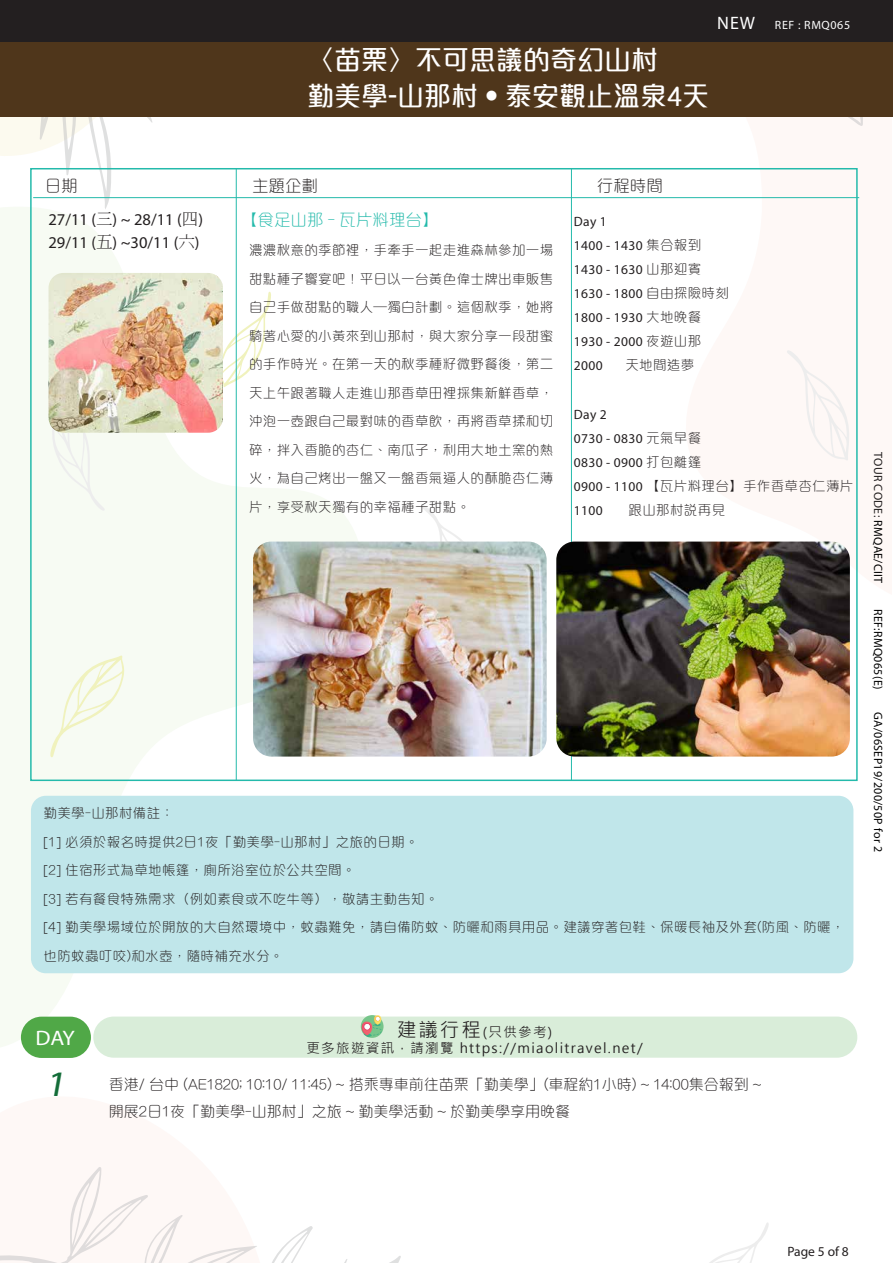
<style>
.page{position:relative;width:893px;height:1263px;background:#fff}
.page>*{position:absolute;margin:0;border:0;box-sizing:border-box;transform-origin:0 0}
.t1{font:italic 36px "Myriad Pro";color:#146d39;scale:1.1 1}
.t2{font:500 27px/36px "M Elle HK";color:#fff}
.t3{font:21px "Myriad Pro";color:#fff;scale:1.08 1}
.t4{font:16.5px/22.5px "Myriad Pro";color:#231f20}
.t5{font:300 16.5px "M Elle HK";color:#24baab}
.t6{font:300 16.5px "M Elle HK";color:#231f20}
.t7{font:300 15px/27px "M Elle HK";color:#231f20}
.t8{font:300 13.5px/28.5px "M Elle HK";letter-spacing:.025em;color:#231f20;text-align:justify}
.t9{font:13.5px/24px "Myriad Pro";letter-spacing:.025em;color:#231f20}
.t10{font:13.5px/16.2px "Microsoft Jheng Hei";letter-spacing:.1em;color:#231f20;text-align:center}
.t11{font:12px "Myriad Pro";letter-spacing:.025em;color:#000}
.t12{font:12px "Myriad Pro";letter-spacing:.05em;color:#fff}
.s1{font-size:18px}
.s2{font-family:"Adobe Ming Std";font-weight:300}
.s3{font-family:"M Elle HK";font-weight:300}
.s4{font-family:"Myriad Pro";font-weight:400}
.s5{color:#221f1f}
.s6{font-size:19.5px}
</style>
<div class="page">
<svg style="left:0;top:194px;width:372px;height:864px;fill:#f7fbf3"></svg>
<svg style="left:223px;top:292px;width:48px;height:96px"></svg>
<svg style="left:421px;top:506px;width:63px;height:36px"></svg>
<svg style="left:709px;top:1223px;width:60px;height:40px"></svg>
<svg style="left:598px;top:116px;width:293px;height:10px"></svg>
<svg style="left:0;top:1167px;width:401px;height:96px"></svg>
<svg style="left:0;top:116px;width:185px;height:94px"></svg>
<svg style="left:787px;top:350px;width:63px;height:111px"></svg>
<svg style="left:52px;top:433px;width:53px;height:78px"></svg>
<svg style="left:50px;top:655px;width:75px;height:102px"></svg>
<div style="left:31px;top:796px;width:822px;height:177px;background:#c0e6ea;border-radius:15px"></div>
<div style="left:0;top:0;width:893px;height:43px;background:#231f20"></div>
<div style="left:0;top:42px;width:893px;height:74px;background:#4f361b"></div>
<hr style="left:33px;top:197px;width:826px;height:1px;background:#24baab">
<hr style="left:236px;top:169px;width:1px;height:611px;background:#24baab">
<hr style="left:571px;top:169px;width:1px;height:611px;background:#24baab">
<img style="left:49px;top:273px;width:174px;height:160px">
<img style="left:253px;top:542px;width:294px;height:214px">
<img style="left:556px;top:542px;width:294px;height:214px">
<div style="left:93px;top:1016px;width:764px;height:42px;background:#d9edd9;border-radius:21px"></div>
<div style="left:21px;top:1017px;width:70px;height:41px;background:#50a847;border-radius:21px"></div>
<svg style="left:361px;top:1014px;width:23px;height:24px"></svg>
<h2 class="t2" style="left:307px;top:40px;width:404px">〈苗栗〉不可思議的奇幻山村<br>勤美學-山那村‧泰安觀止溫泉4天</h2>
<p class="t12" style="left:717px;top:18px;width:134px"><span class="s1">NEW</span> REF : RMQ065</p>
<p class="t6" style="left:45px;top:173px;width:34px">日期</p>
<p class="t6" style="left:252px;top:173px;width:67px">主題企劃</p>
<p class="t6" style="left:597px;top:173px;width:67px">行程時間</p>
<p class="t4" style="left:48px;top:208px;width:156px">27/11 (<span class="s2">三</span>) ~ 28/11 (<span class="s2">四</span>)<br>29/11 (<span class="s2">五</span>) ~30/11 (<span class="s2">六</span>)</p>
<p class="t5" style="left:241px;top:208px;width:199px">【食足山那 - 瓦片料理台】</p>
<p class="t9" style="left:574px;top:210px;width:156px">Day 1<br>1400 - 1430 <span class="s3">集合報到<br></span>1430 - 1630 <span class="s3">山那迎賓<br></span>1630 - 1800 <span class="s3">自由探險時刻<br></span>1800 - 1930 <span class="s3">大地晚餐<br></span>1930 - 2000 <span class="s3">夜遊山那<br></span>2000</p>
<p class="t8" style="left:249px;top:235px;width:306px">濃濃秋意的季節裡，手牽手一起走進森林參加一場甜點種子饗宴吧！平日以一台黃色偉士牌出車販售自己手做甜點的職人—獨白計劃。這個秋季，她將騎著心愛的小黃來到山那村，與大家分享一段甜蜜的手作時光。在第一天的秋季種籽微野餐後，第二天上午跟著職人走進山那香草田裡採集新鮮香草，沖泡一壺跟自己最對味的香草飲，再將香草揉和切碎，拌入香脆的杏仁、南瓜子，利用大地土窯的熱火，為自己烤出一盤又一盤香氣逼人的酥脆杏仁薄片，享受秋天獨有的幸福種子甜點。</p>
<p class="t8" style="left:625px;top:350px;width:70px">天地間造夢</p>
<p class="t9" style="left:574px;top:402px;width:129px">Day 2<br>0730 - 0830 <span class="s3">元氣早餐<br></span>0830 - 0900 <span class="s3">打包離篷</span></p>
<p class="t8" style="left:574px;top:470px;width:281px"><span class="s4">0900 - 1100</span> 【瓦片料理台】手作香草杏仁薄片</p>
<p class="t9" style="left:574px;top:498px;width:30px">1100</p>
<p class="t8" style="left:629px;top:494px;width:98px">跟山那村說再見</p>
<p class="t8" style="left:44px;top:798px;width:802px;text-align:left">勤美學-山那村備註：<br>[1] 必須於報名時提供2日1夜「勤美學-山那村」之旅的日期。<br>[2] 住宿形式為草地帳篷，廁所浴室位於公共空間。<br>[3] 若有餐食特殊需求（例如素食或不吃牛等），敬請主動告知。<br>[4] 勤美學場域位於開放的大自然環境中，蚊蟲難免，請自備防蚊、防曬和雨具用品。建議穿著包鞋、保暖長袖及外套(防風、防曬，也防蚊蟲叮咬)和水壺，隨時補充水分。</p>
<p class="t11" style="left:886px;top:452px;width:133px;rotate:90deg"><span class="s5">TOUR CODE:</span> RMQAE/CIIT</p>
<p class="t11" style="left:886px;top:609px;width:81px;rotate:90deg">REF:RMQ065(E)</p>
<p class="t11" style="left:886px;top:712px;width:141px;rotate:90deg">GA/06SEP19/200/50P for 2</p>
<h3 class="t3" style="left:35px;top:1025px;width:38px">DAY</h3>
<p class="t10" style="left:306px;top:1024px;width:338px"><span class="s6">建議行程</span>(只供參考)<br>更多旅遊資訊，請瀏覽 https://miaolitravel.net/</p>
<p class="t7" style="left:109px;top:1070px;width:654px">香港/ 台中 (AE1820; 10:10/ 11:45) ~ 搭乘專車前往苗栗「勤美學」(車程約1小時) ~ 14:00集合報到 ~開展2日1夜「勤美學-山那村」之旅 ~ 勤美學活動 ~ 於勤美學享用晚餐</p>
<h1 class="t1" style="left:45px;top:1061px;width:27px">1</h1>
<p class="t9" style="left:787px;top:1239px;width:63px">Page 5 of 8</p>
</div>
